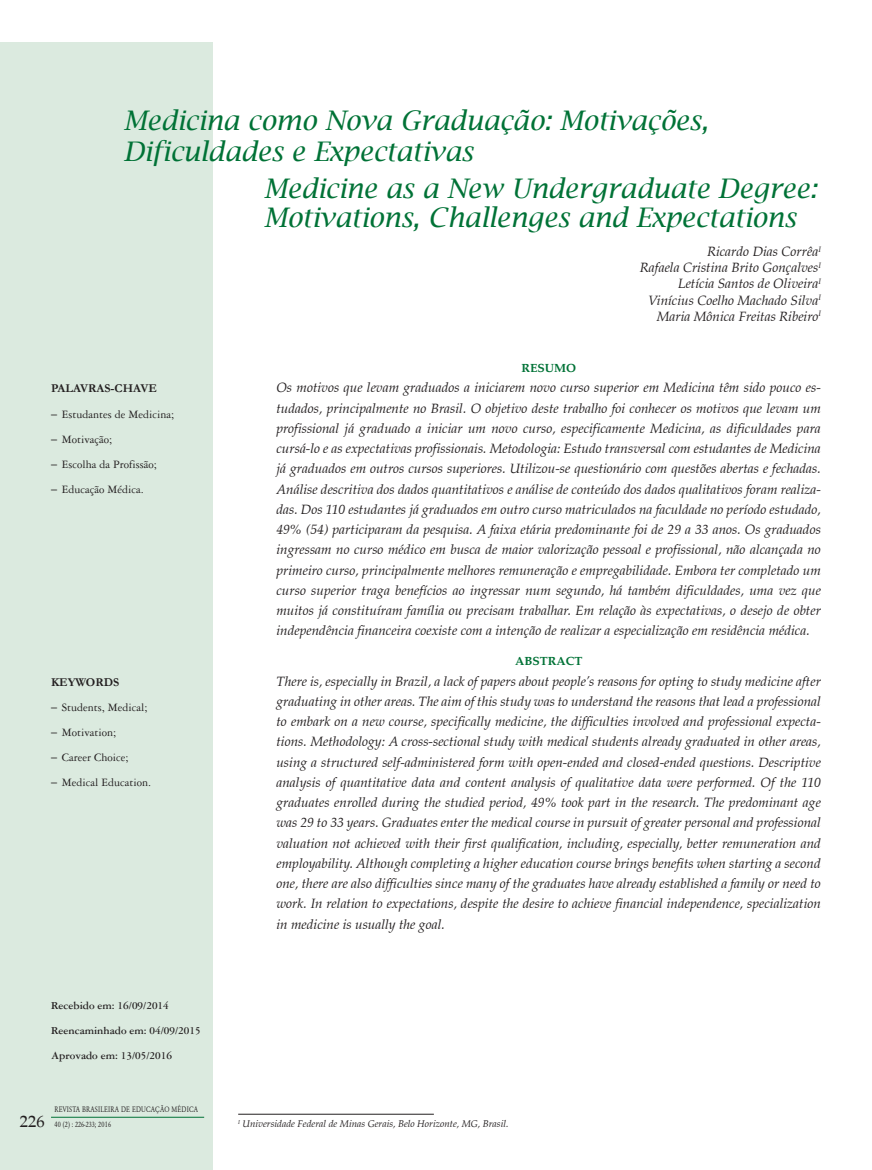
<style>
.page{position:relative;width:872px;height:1170px;background:#fff}
.page>*{position:absolute;margin:0;border:0;box-sizing:border-box;transform-origin:0 0}
._01{font:italic 27px/28.5px "Lucida Bright";color:#007236}
._00{font:italic 27px/31.5px "Lucida Bright";color:#007236}
.Num_Footer{font:16.5px "Palton Roman";color:#231f20}
._04{font:italic 13.5px/20.2px "Palton";color:#231f20;text-align:justify}
._02{font:italic 13.5px/16.2px "Palton";color:#231f20;text-align:right}
.t1{font:12px "Garamond 3 LT Std";color:#231f20}
.Keywords{font:700 12px "Garamond";color:#231f20}
._03{font:700 12px "Palton";color:#007236}
._05A{font:700 11.25px "Garamond 3 LT Std";color:#231f20}
.footnote_abre{font:italic 9.75px "Palton";color:#231f20}
.t2{font:8.25px "Garamond";letter-spacing:.03em;color:#231f20;scale:.8 1}
.s1{font-family:"Palton Roman"}
</style>
<div class="page">
<div style="left:0;top:43px;width:213px;height:1126px;background:#dbeadf"></div>
<hr style="left:51px;top:1116px;width:153px;height:1px;background:#007236">
<hr style="left:238px;top:1113px;width:196px;height:1px;background:#231f20">
<p class="_00" style="left:123px;top:104px;width:586px">Medicina como Nova Graduação: Motivações,<br>Dificuldades e Expectativas</p>
<p class="_01" style="left:264px;top:174px;width:554px">Medicine as a New Undergraduate Degree:<br>Motivations, Challenges and Expectations</p>
<p class="_02" style="left:640px;top:243px;width:182px">Ricardo Dias Corrêa<sup>I<br></sup>Rafaela Cristina Brito Gonçalves<sup>I<br></sup>Letícia Santos de Oliveira<sup>I<br></sup>Vinícius Coelho Machado Silva<sup>I<br></sup>Maria Mônica Freitas Ribeiro<sup>I</sup></p>
<p class="Keywords" style="left:51px;top:380px;width:107px">PALAVRAS-CHAVE</p>
<p class="t1" style="left:51px;top:407px;width:124px"><span class="s1">–</span> Estudantes de Medicina;</p>
<p class="t1" style="left:51px;top:432px;width:62px"><span class="s1">–</span> Motivação;</p>
<p class="t1" style="left:51px;top:457px;width:107px"><span class="s1">–</span> Escolha da Profissão;</p>
<p class="t1" style="left:51px;top:482px;width:94px"><span class="s1">–</span> Educação Médica.</p>
<p class="Keywords" style="left:51px;top:673px;width:70px">KEYWORDS</p>
<p class="t1" style="left:51px;top:700px;width:98px"><span class="s1">–</span> Students, Medical;</p>
<p class="t1" style="left:51px;top:725px;width:66px"><span class="s1">–</span> Motivation;</p>
<p class="t1" style="left:51px;top:750px;width:79px"><span class="s1">–</span> Career Choice;</p>
<p class="t1" style="left:51px;top:775px;width:101px"><span class="s1">–</span> Medical Education.</p>
<p class="_05A" style="left:51px;top:999px;width:119px">Recebido em: 16/09/2014</p>
<p class="_05A" style="left:51px;top:1024px;width:151px">Reencaminhado em: 04/09/2015</p>
<p class="_05A" style="left:51px;top:1049px;width:122px">Aprovado em: 13/05/2016</p>
<p class="t2" style="left:54px;top:1104px;width:181px">REVISTA BRASILEIRA DE EDUCAÇÃO MÉDICA</p>
<p class="_03" style="left:521px;top:361px;width:56px">RESUMO</p>
<p class="_04" style="left:276px;top:378px;width:546px">Os motivos que levam graduados a iniciarem novo curso superior em Medicina têm sido pouco es&shy;tudados, principalmente no Brasil. O objetivo deste trabalho foi conhecer os motivos que levam um profissional já graduado a iniciar um novo curso, especificamente Medicina, as dificuldades para cursá-lo e as expectativas profissionais. Metodologia: Estudo transversal com estudantes de Medicina já graduados em outros cursos superiores. Utilizou-se questionário com questões abertas e fechadas.<br>Análise descritiva dos dados quantitativos e análise de conteúdo dos dados qualitativos foram realiza&shy;das. Dos 110 estudantes já graduados em outro curso matriculados na faculdade no período estudado, 49% (54) participaram da pesquisa. A faixa etária predominante foi de 29 a 33 anos. Os graduados ingressam no curso médico em busca de maior valorização pessoal e profissional, não alcançada no primeiro curso, principalmente melhores remuneração e empregabilidade. Embora ter completado um curso superior traga benefícios ao ingressar num segundo, há também dificuldades, uma vez que muitos já constituíram família ou precisam trabalhar. Em relação às expectativas, o desejo de obter independência financeira coexiste com a intenção de realizar a especialização em residência médica.</p>
<p class="_03" style="left:515px;top:654px;width:69px">ABSTRACT</p>
<p class="_04" style="left:276px;top:671px;width:546px">There is, especially in Brazil, a lack of papers about people’s reasons for opting to study medicine after graduating in other areas. The aim of this study was to understand the reasons that lead a professional to embark on a new course, specifically medicine, the difficulties involved and professional expecta&shy;tions. Methodology: A cross-sectional study with medical students already graduated in other areas, using a structured self-administered form with open-ended and closed-ended questions. Descriptive analysis of quantitative data and content analysis of qualitative data were performed. Of the 110 graduates enrolled during the studied period, 49% took part in the research. The predominant age was 29 to 33 years. Graduates enter the medical course in pursuit of greater personal and professional valuation not achieved with their first qualification, including, especially, better remuneration and employability. Although completing a higher education course brings benefits when starting a second one, there are also difficulties since many of the graduates have already established a family or need to work. In relation to expectations, despite the desire to achieve financial independence, specialization in medicine is usually the goal.</p>
<p class="Num_Footer" style="left:20px;top:1112px;width:26px">226</p>
<p class="t2" style="left:54px;top:1119px;width:72px">40 (2) : 226-233; 2016</p>
<p class="footnote_abre" style="left:238px;top:1118px;width:272px"><sup>I</sup> Universidade Federal de Minas Gerais, Belo Horizonte, MG, Brasil.</p>
</div>
